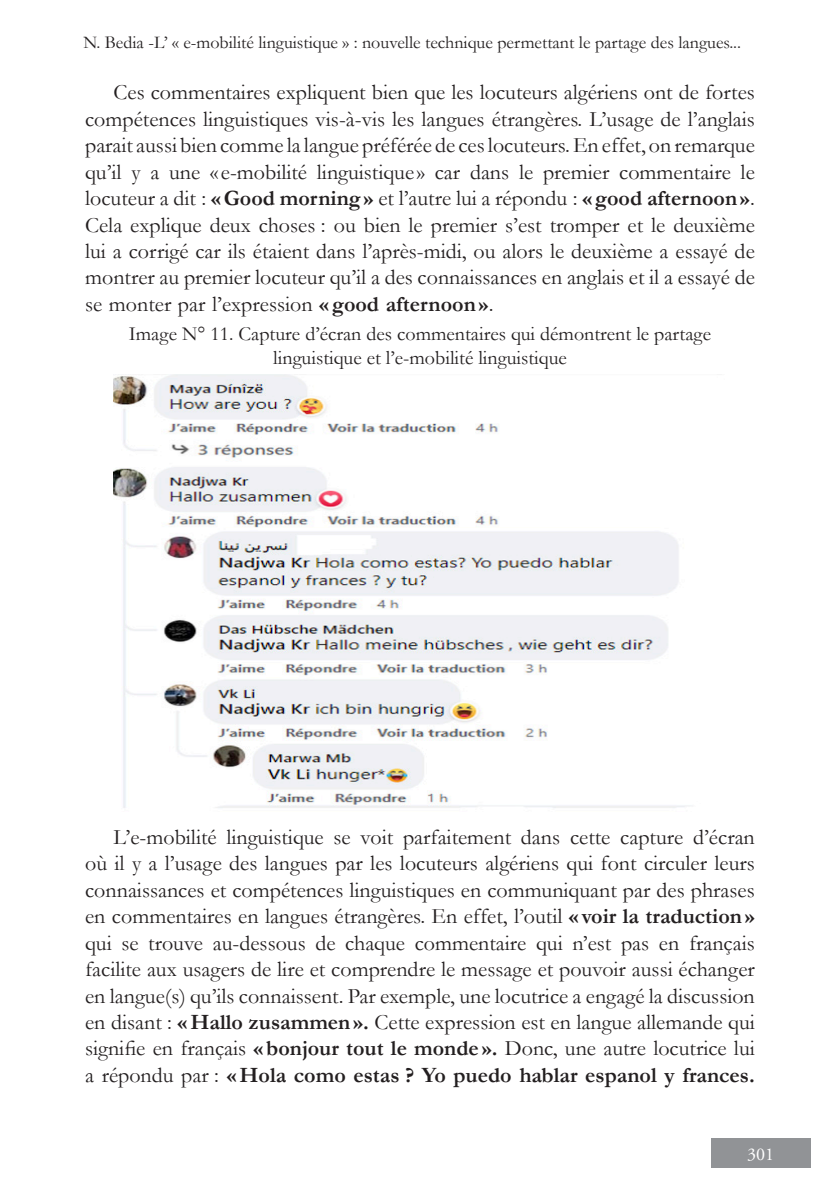
<style>
.page{position:relative;width:840px;height:1191px;background:#fff}
.page>*{position:absolute;margin:0;border:0;box-sizing:border-box;transform-origin:0 0}
.Normal-fr{font:22px/26.4px "Garamond";color:#231f20;text-align:justify}
.TitreIllustration{font:20px/24px "Garamond";color:#231f20;text-align:center}
.t1{font:18px "Garamond";color:#231f20}
.t2{font:18px "Adobe Garamond Pro";color:#fff}
.s1{font-weight:700}
</style>
<div class="page">
<div style="left:710px;top:1138px;width:100px;height:30px;background:#919396"></div>
<img style="left:113px;top:374px;width:577px;height:434px">
<p class="t1" style="left:83px;top:31px;width:658px">N. Bedia -L’ « e-mobilité linguistique » : nouvelle technique permettant le partage des langues...</p>
<p class="Normal-fr" style="left:85px;top:79px;width:671px;text-indent:28px">Ces commentaires expliquent bien que les locuteurs algériens ont de fortes compétences linguistiques vis-à-vis les langues étrangères. L’usage de l’anglais parait aussi bien comme la langue préférée de ces locuteurs. En effet, on remarque qu’il y a une « e-mobilité linguistique » car dans le premier commentaire le locuteur a dit : <span class="s1">«Good morning»</span> et l’autre lui a répondu : <span class="s1">«good afternoon»</span>.<br>Cela explique deux choses : ou bien le premier s’est tromper et le deuxième lui a corrigé car ils étaient dans l’après-midi, ou alors le deuxième a essayé de montrer au premier locuteur qu’il a des connaissances en anglais et il a essayé de se monter par l’expression <span class="s1">«good afternoon»</span>.</p>
<p class="TitreIllustration" style="left:129px;top:322px;width:583px">Image N° 11. Capture d’écran des commentaires qui démontrent le partage linguistique et l’e-mobilité linguistique</p>
<p class="Normal-fr" style="left:85px;top:823px;width:670px;text-indent:28px">L’e-mobilité linguistique se voit parfaitement dans cette capture d’écran où il y a l’usage des langues par les locuteurs algériens qui font circuler leurs connaissances et compétences linguistiques en communiquant par des phrases en commentaires en langues étrangères. En effet, l’outil <span class="s1">« voir la traduction» </span>qui se trouve au-dessous de chaque commentaire qui n’est pas en français facilite aux usagers de lire et comprendre le message et pouvoir aussi échanger en langue(s) qu’ils connaissent. Par exemple, une locutrice a engagé la discussion en disant : <span class="s1">«Hallo zusammen».</span> Cette expression est en langue allemande qui signifie en français <span class="s1">«bonjour tout le monde ».</span> Donc, une autre locutrice lui a répondu par : <span class="s1">«Hola como estas ? Yo puedo hablar espanol y frances.</span></p>
<p class="t2" style="left:746px;top:1143px;width:28px">301</p>
</div>
